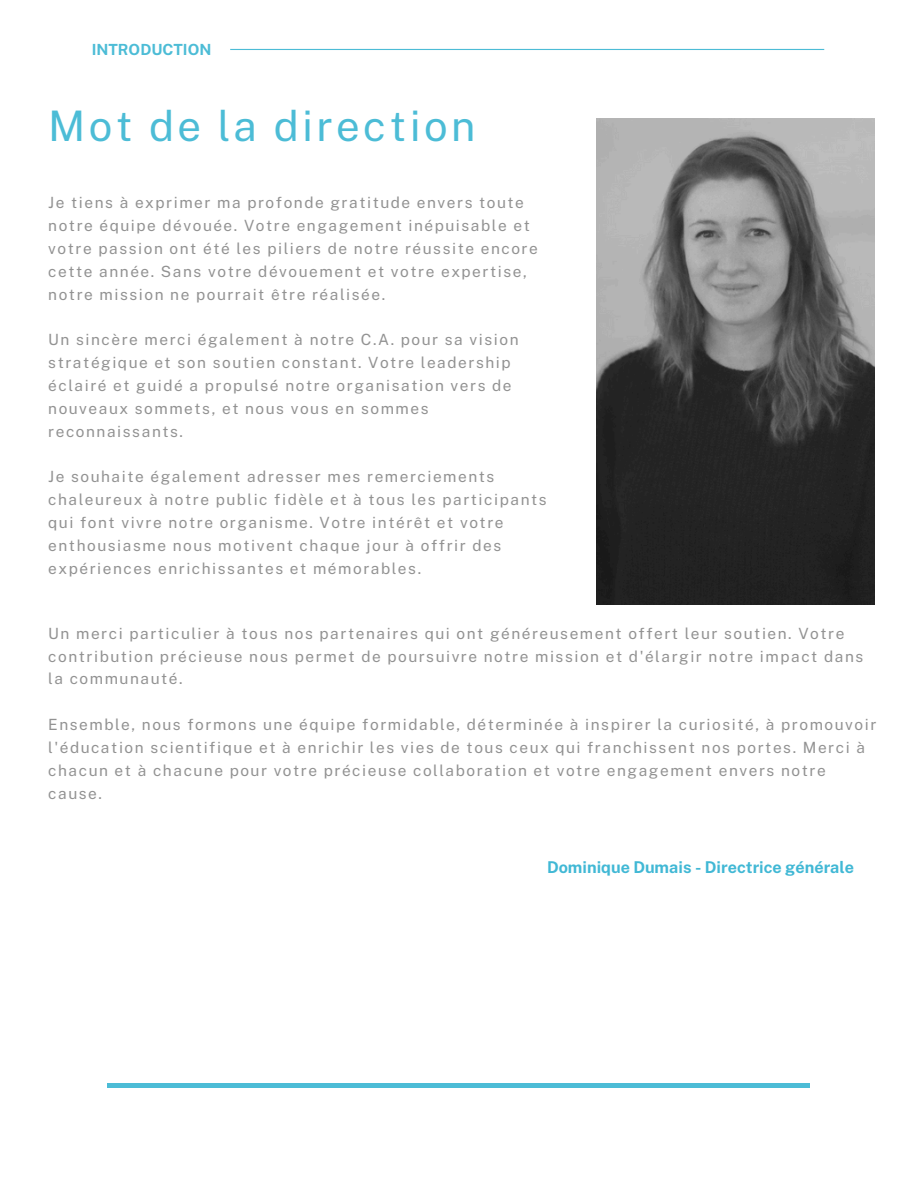
<style>
.page{position:relative;width:918px;height:1188px;background:#fff}
.page>*{position:absolute;margin:0;border:0;box-sizing:border-box;transform-origin:0 0}
.t1{font:42.15px "Public Sans";letter-spacing:.08em;color:#4cbcd6}
.t2{font:700 16.2px "Public Sans";color:#41b8d5}
.t3{font:15.45px/22.8px "Public Sans";letter-spacing:.1em;color:#929292}
.t4{font:700 15.3px "Public Sans";color:#4cbcd6}
</style>
<div class="page">
<hr style="left:107px;top:1084px;width:703px;height:3px;background:#4cbcd6">
<hr style="left:230px;top:49px;width:594px;height:1px;background:#4cbcd6">
<img style="left:596px;top:118px;width:278px;height:486px">
<p class="t4" style="left:92px;top:41px;width:121px">INTRODUCTION</p>
<h2 class="t1" style="left:48px;top:101px;width:429px">Mot de la direction</h2>
<h1 class="t3" style="left:48px;top:191px;width:491px">Je tiens à exprimer ma profonde gratitude envers toute notre équipe dévouée. Votre engagement inépuisable et votre passion ont été les piliers de notre réussite encore cette année. Sans votre dévouement et votre expertise, notre mission ne pourrait être réalisée.</h1>
<p class="t3" style="left:48px;top:328px;width:472px">Un sincère merci également à notre C.A. pour sa vision stratégique et son soutien constant. Votre leadership éclairé et guidé a propulsé notre organisation vers de nouveaux sommets, et nous vous en sommes reconnaissants.</p>
<p class="t3" style="left:48px;top:465px;width:500px">Je souhaite également adresser mes remerciements chaleureux à notre public fidèle et à tous les participants qui font vivre notre organisme. Votre intérêt et votre enthousiasme nous motivent chaque jour à offrir des expériences enrichissantes et mémorables.</p>
<p class="t3" style="left:48px;top:622px;width:817px">Un merci particulier à tous nos partenaires qui ont généreusement offert leur soutien. Votre contribution précieuse nous permet de poursuivre notre mission et d'élargir notre impact dans la communauté.</p>
<p class="t3" style="left:48px;top:713px;width:830px">Ensemble, nous formons une équipe formidable, déterminée à inspirer la curiosité, à promouvoir l'éducation scientifique et à enrichir les vies de tous ceux qui franchissent nos portes. Merci à chacun et à chacune pour votre précieuse collaboration et votre engagement envers notre cause.</p>
<h3 class="t2" style="left:547px;top:857px;width:309px">Dominique Dumais - Directrice générale</h3>
</div>
